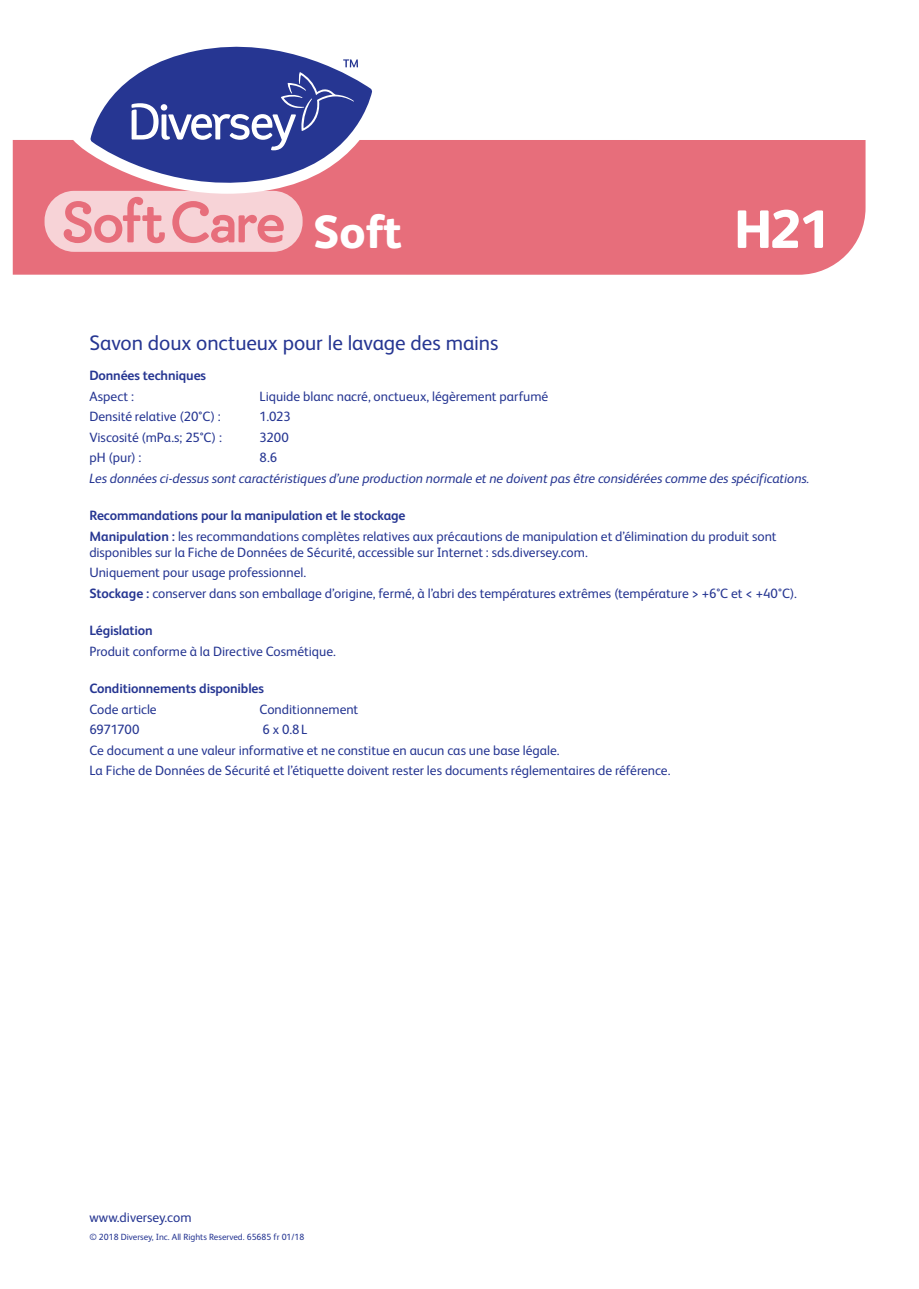
<style>
.page{position:relative;width:919px;height:1289px;background:#fff}
.page>*{position:absolute;margin:0;border:0;box-sizing:border-box;transform-origin:0 0}
.t1{font:800 54px "FS Albert Pro";color:#fff}
.t2{font:800 46.5px "FS Albert Pro";color:#fff}
.t3{font:21px "FS Albert Pro";letter-spacing:-.005em;color:#263692}
.t4{font:13.5px/20.4px "FS Albert Pro";color:#263692}
.t5{font:italic 13.5px "FS Albert Pro";letter-spacing:-.005em;color:#263692}
.t6{font:700 13.5px "FS Albert Pro";letter-spacing:-.01em;color:#263692}
.t7{font:13.5px "FS Albert Pro";letter-spacing:-.02em;color:#263692}
.t8{font:9px "FS Albert Pro";color:#263692}
.s1{font-weight:700}
</style>
<div class="page">
<div style="left:13px;top:140px;width:852px;height:135px;background:#e76e7b"></div>
<svg style="left:372px;top:140px;width:15px;height:54px"></svg>
<svg style="left:45px;top:46px;width:327px;height:206px"></svg>
<h2 class="t2" style="left:313px;top:195px;width:90px">Soft</h2>
<h1 class="t1" style="left:734px;top:187px;width:97px">H21</h1>
<h3 class="t3" style="left:89px;top:328px;width:410px">Savon doux onctueux pour le lavage des mains</h3>
<p class="t6" style="left:89px;top:366px;width:118px">Données techniques</p>
<p class="t4" style="left:89px;top:385px;width:46px">Aspect :</p>
<p class="t4" style="left:259px;top:385px;width:290px">Liquide blanc nacré, onctueux, légèrement parfumé</p>
<p class="t4" style="left:89px;top:405px;width:133px">Densité relative (20°C) :</p>
<p class="t4" style="left:259px;top:405px;width:33px">1.023</p>
<p class="t4" style="left:89px;top:426px;width:134px">Viscosité (mPa.s; 25°C) :</p>
<p class="t4" style="left:259px;top:426px;width:31px">3200</p>
<p class="t4" style="left:89px;top:446px;width:54px">pH (pur) :</p>
<p class="t4" style="left:259px;top:446px;width:19px">8.6</p>
<p class="t5" style="left:89px;top:468px;width:721px">Les données ci-dessus sont caractéristiques d’une production normale et ne doivent pas être considérées comme des spécifications.</p>
<p class="t4" style="left:89px;top:504px;width:688px"><span class="s1">Recommandations pour la manipulation et le stockage<br>Manipulation :</span> les recommandations complètes relatives aux précautions de manipulation et d’élimination du produit sont</p>
<p class="t4" style="left:89px;top:541px;width:709px">disponibles sur la Fiche de Données de Sécurité, accessible sur Internet : sds.diversey.com.<br>Uniquement pour usage professionnel.<br><span class="s1">Stockage :</span> conserver dans son emballage d’origine, fermé, à l’abri des températures extrêmes (température &gt; +6°C et &lt; +40°C).</p>
<p class="t6" style="left:89px;top:621px;width:65px">Législation</p>
<p class="t4" style="left:89px;top:640px;width:248px">Produit conforme à la Directive Cosmétique.</p>
<p class="t6" style="left:89px;top:679px;width:176px">Conditionnements disponibles</p>
<p class="t4" style="left:89px;top:697px;width:69px">Code article</p>
<p class="t4" style="left:259px;top:697px;width:100px">Conditionnement</p>
<p class="t7" style="left:89px;top:720px;width:52px">6971700</p>
<p class="t4" style="left:89px;top:718px;width:582px;text-indent:173px">6 x 0.8L<br>Ce document a une valeur informative et ne constitue en aucun cas une base légale.<br>La Fiche de Données de Sécurité et l’étiquette doivent rester les documents réglementaires de référence.</p>
<p class="t4" style="left:89px;top:1206px;width:104px">www.diversey.com</p>
<p class="t8" style="left:89px;top:1230px;width:216px">© 2018 Diversey, Inc. All Rights Reserved. 65685 fr 01/18</p>
</div>
